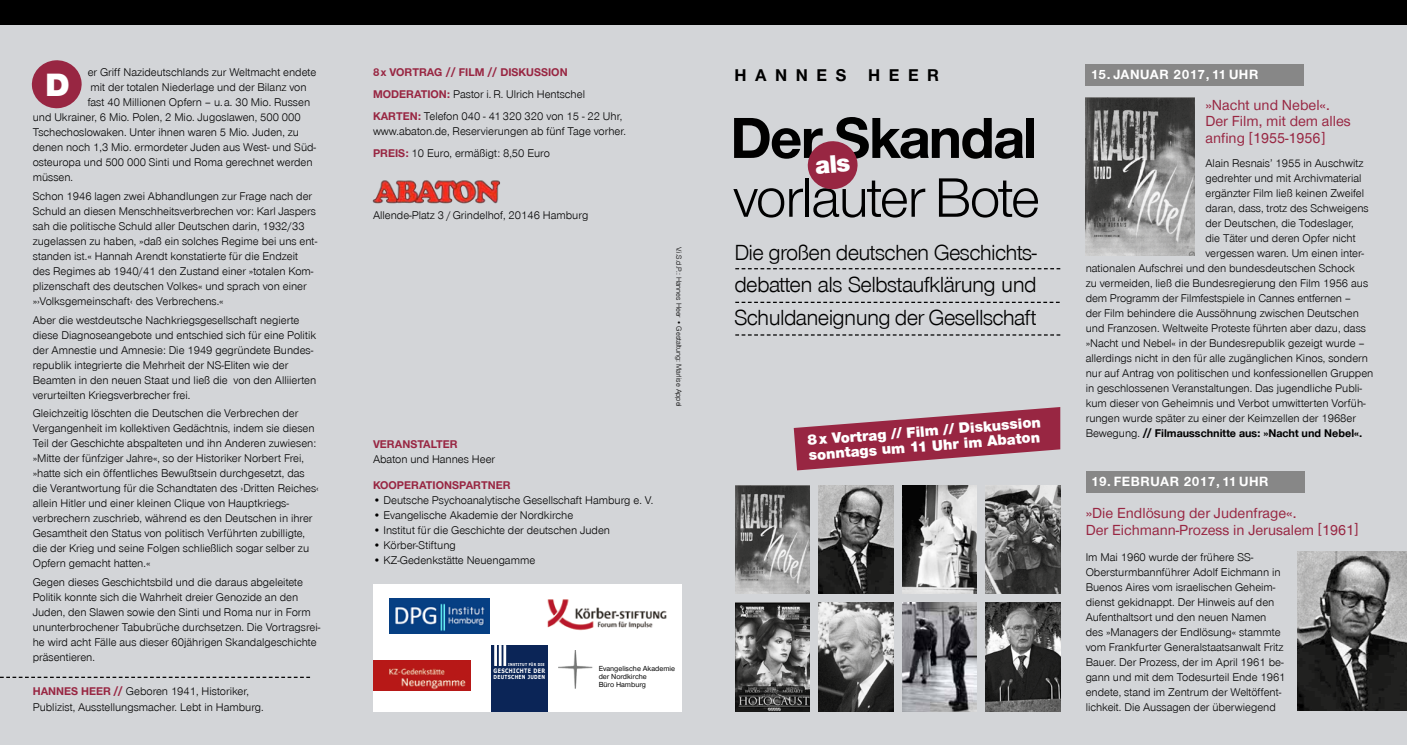
<style>
.page{position:relative;width:1407px;height:745px;background:#fff}
.page>*{position:absolute;margin:0;border:0;box-sizing:border-box;transform-origin:0 0}
.t1{font:700 59.88px "Nordelbica";color:#000}
.t2{font:57.5px "Nordelbica";letter-spacing:-.03em;color:#000}
.t3{font:900 31.25px "Helvetica Neue LT";color:#fff}
.t4{font:22.5px/32.5px "Nordelbica";letter-spacing:-.03em;color:#000;text-align:justify}
.t5{font:700 17.5px "Nordelbica";letter-spacing:.49em;color:#000}
.t6{font:500 15px/16.9px "Nordelbica";color:#982642}
.t7{font:900 14.5px/14.9px "Helvetica Neue LT";color:#fff}
.t8{font:700 13.75px "Nordelbica";letter-spacing:.025em;color:#fff}
.t9{font:11.5px/15px "Nordelbica";color:#000}
.t10{font:700 11.5px "Nordelbica";color:#000}
.t11{font:700 11.5px "Nordelbica";color:#982642}
.t12{font:7.5px "Nordelbica";color:#000}
.t13{font:500 7.5px/8.2px "Nordelbica";color:#000}
.t14{font:700 6.12px "Verdana";letter-spacing:.07em;color:#fff;scale:.79 1}
.t15{font:700 5.5px "Verdana";letter-spacing:.07em;color:#fff;scale:.79 1}
.t16{font:700 4px "Verdana";letter-spacing:.07em;color:#fff;scale:.79 1}
.s1{font-weight:700;color:#982642}
.s2{font-weight:700}
.s3{font-weight:400}
</style>
<div class="page">
<div style="left:0;top:0;width:1407px;height:744px;background:#d3d5d8"></div>
<div style="left:0;top:0;width:1407px;height:25px;background:#000"></div>
<img style="left:735px;top:485px;width:74px;height:108px">
<img style="left:735px;top:602px;width:74px;height:108px">
<img style="left:818px;top:485px;width:75px;height:108px">
<img style="left:818px;top:602px;width:75px;height:108px">
<img style="left:902px;top:485px;width:75px;height:108px">
<img style="left:902px;top:602px;width:75px;height:108px">
<img style="left:986px;top:485px;width:74px;height:108px">
<img style="left:986px;top:602px;width:74px;height:108px">
<svg style="left:794px;top:407px;width:266px;height:63px"></svg>
<svg style="left:735px;top:268px;width:325px;height:1px"></svg>
<svg style="left:0;top:676px;width:310px;height:1px"></svg>
<svg style="left:735px;top:301px;width:324px;height:2px"></svg>
<svg style="left:735px;top:334px;width:325px;height:1px"></svg>
<div style="left:373px;top:584px;width:308px;height:127px;background:#fff"></div>
<img style="left:373px;top:660px;width:97px;height:30px">
<img style="left:558px;top:650px;width:35px;height:38px">
<img style="left:390px;top:598px;width:100px;height:35px">
<img style="left:547px;top:599px;width:120px;height:32px">
<div style="left:1085px;top:471px;width:219px;height:21px;background:#878787"></div>
<div style="left:1085px;top:64px;width:219px;height:22px;background:#878787"></div>
<img style="left:1085px;top:97px;width:110px;height:159px">
<img style="left:1298px;top:551px;width:109px;height:159px">
<img style="left:372px;top:180px;width:128px;height:24px">
<div style="left:491px;top:645px;width:56px;height:66px;background:#0b2557"></div>
<hr style="left:494px;top:643px;width:3px;height:22px;background:#fff">
<hr style="left:499px;top:644px;width:2px;height:21px;background:#fff">
<hr style="left:503px;top:644px;width:3px;height:21px;background:#fff">
<svg style="left:31px;top:60px;width:51px;height:49px"></svg>
<svg style="left:807px;top:141px;width:51px;height:49px"></svg>
<p class="t9" style="left:88px;top:65px;width:230px">er Griff Nazideutschlands zur Weltmacht endete</p>
<p class="t9" style="left:91px;top:80px;width:218px">mit der totalen Niederlage und der Bilanz von</p>
<p class="t9" style="left:88px;top:95px;width:224px">fast 40 Millionen Opfern – u.a. 30 Mio. Russen</p>
<p class="t9" style="left:33px;top:110px;width:270px">und Ukrainer, 6 Mio. Polen, 2 Mio. Jugoslawen, 500 000</p>
<p class="t9" style="left:33px;top:125px;width:268px">Tschechoslowaken. Unter ihnen waren 5 Mio. Juden, zu</p>
<p class="t9" style="left:33px;top:140px;width:285px">denen noch 1,3 Mio. ermordeter Juden aus West- und Süd-</p>
<p class="t9" style="left:33px;top:155px;width:281px">osteuropa und 500 000 Sinti und Roma gerechnet werden</p>
<p class="t9" style="left:33px;top:170px;width:42px">müssen.</p>
<p class="t9" style="left:33px;top:188px;width:286px">Schon 1946 lagen zwei Abhandlungen zur Frage nach der Schuld an diesen Menschheitsverbrechen vor: Karl Jaspers sah die politische Schuld aller Deutschen darin, 1932/33 zugelassen zu haben, »daß ein solches Regime bei uns ent&shy;standen ist.« Hannah Arendt konstatierte für die Endzeit des Regimes ab 1940/41 den Zustand einer »totalen Kom&shy;plizenschaft des deutschen Volkes« und sprach von einer »›Volksgemeinschaft‹ des Verbrechens.«</p>
<p class="t9" style="left:33px;top:312px;width:285px">Aber die westdeutsche Nachkriegsgesellschaft negierte diese Diagnoseangebote und entschied sich für eine Politik der Amnestie und Amnesie: Die 1949 gegründete Bundes&shy;republik integrierte die Mehrheit der NS-Eliten wie der Beamten in den neuen Staat und ließ die von den Alliierten verurteilten Kriegsverbrecher frei.</p>
<p class="t9" style="left:33px;top:405px;width:288px">Gleichzeitig löschten die Deutschen die Verbrechen der Vergangenheit im kollektiven Gedächtnis, indem sie diesen Teil der Geschichte abspalteten und ihn Anderen zuwiesen: »Mitte der fünfziger Jahre«, so der Historiker Norbert Frei, »hatte sich ein öffentliches Bewußtsein durchgesetzt, das die Verantwortung für die Schandtaten des ›Dritten Reiches‹ allein Hitler und einer kleinen Clique von Hauptkriegs&shy;verbrechern zuschrieb, während es den Deutschen in ihrer Gesamtheit den Status von politisch Verführten zubilligte, die der Krieg und seine Folgen schließlich sogar selber zu Opfern gemacht hatten.«</p>
<p class="t9" style="left:33px;top:574px;width:289px">Gegen dieses Geschichtsbild und die daraus abgeleitete Politik konnte sich die Wahrheit dreier Genozide an den Juden, den Slawen sowie den Sinti und Roma nur in Form ununterbrochener Tabubrüche durchsetzen. Die Vortragsrei&shy;he wird acht Fälle aus dieser 60jährigen Skandalgeschichte präsentieren.</p>
<p class="t9" style="left:33px;top:683px;width:233px"><span class="s1">HANNES HEER //</span> Geboren 1941, Historiker,<br>Publizist, Ausstellungsmacher. Lebt in Hamburg.</p>
<h3 class="t3" style="left:45px;top:66px;width:26px">D</h3>
<p class="t9" style="left:373px;top:61px;width:251px;line-height:22.1px"><span class="s1">8 X VORTRAG // FILM // DISKUSSION<br>MODERATION:</span> Pastor i. R. Ulrich Hentschel<br><span class="s1">KARTEN:</span> Telefon 040 - 41 320 320 von 15 - 22 Uhr,</p>
<p class="t9" style="left:373px;top:120px;width:254px;line-height:22.1px">www.abaton.de, Reservierungen ab fünf Tage vorher.<br><span class="s1">PREIS:</span> 10 Euro, ermäßigt: 8,50 Euro</p>
<p class="t9" style="left:373px;top:207px;width:217px">Allende-Platz 3 / Grindelhof, 20146 Hamburg</p>
<p class="t11" style="left:373px;top:437px;width:86px">VERANSTALTER</p>
<p class="t9" style="left:373px;top:451px;width:124px">Abaton und Hannes Heer</p>
<p class="t11" style="left:373px;top:478px;width:139px">KOOPERATIONSPARTNER</p>
<p class="t9" style="left:373px;top:492px;width:282px"><span class="s2">•</span> Deutsche Psychoanalytische Gesellschaft Hamburg e. V.</p>
<p class="t9" style="left:373px;top:507px;width:202px"><span class="s2">•</span> Evangelische Akademie der Nordkirche</p>
<p class="t9" style="left:373px;top:522px;width:239px"><span class="s2">•</span> Institut für die Geschichte der deutschen Juden</p>
<p class="t9" style="left:373px;top:537px;width:84px"><span class="s2">•</span> Körber-Stiftung</p>
<p class="t9" style="left:373px;top:552px;width:164px"><span class="s2">•</span> KZ-Gedenkstätte Neuengamme</p>
<p class="t12" style="left:683px;top:246px;width:162px;rotate:90deg">V.i.S.d.P.: Hannes Heer • Gestaltung: Marlise Appel</p>
<p class="t16" style="left:508px;top:661px;width:47px">INSTITUT FÜR DIE</p>
<p class="t14" style="left:493px;top:665px;width:67px">GESCHICHTE DER</p>
<p class="t15" style="left:493px;top:672px;width:67px">DEUTSCHEN JUDEN</p>
<p class="t13" style="left:599px;top:663px;width:78px">Evangelische Akademie der Nordkirche<br>Büro Hamburg</p>
<h3 class="t5" style="left:734px;top:65px;width:206px">HANNES HEER</h3>
<h1 class="t1" style="left:730px;top:102px;width:309px">DER SKANDAL</h1>
<h2 class="t2" style="left:733px;top:165px;width:308px">vorlauter Bote</h2>
<h3 class="t4" style="left:734px;top:236px;width:304px">Die großen deutschen Geschichts&shy;debatten als Selbstaufklärung und Schuldaneignung der Gesellschaft</h3>
<p class="t7" style="left:807px;top:431px;width:236px;rotate:-4deg">8 x Vortrag // Film // Diskussion sonntags um 11 Uhr im Abaton</p>
<p class="t8" style="left:1091px;top:67px;width:169px">15. JANUAR 2017, 11 UHR</p>
<h3 class="t6" style="left:1205px;top:96px;width:147px">»Nacht und Nebel«.<br>Der Film, mit dem alles anfing [1955-1956]</h3>
<p class="t9" style="left:1205px;top:156px;width:160px">Alain Resnais’ 1955 in Auschwitz</p>
<p class="t9" style="left:1205px;top:171px;width:158px">gedrehter und mit Archivmaterial</p>
<p class="t9" style="left:1205px;top:186px;width:160px">ergänzter Film ließ keinen Zweifel</p>
<p class="t9" style="left:1205px;top:201px;width:165px">daran, dass, trotz des Schweigens</p>
<p class="t9" style="left:1205px;top:216px;width:150px">der Deutschen, die Todeslager,</p>
<p class="t9" style="left:1205px;top:231px;width:152px">die Täter und deren Opfer nicht</p>
<p class="t9" style="left:1205px;top:246px;width:160px">vergessen waren. Um einen inter-</p>
<p class="t9" style="left:1085px;top:261px;width:271px">nationalen Aufschrei und den bundesdeutschen Schock</p>
<p class="t9" style="left:1085px;top:276px;width:284px">zu vermeiden, ließ die Bundesregierung den Film 1956 aus</p>
<p class="t9" style="left:1085px;top:291px;width:267px">dem Programm der Filmfestspiele in Cannes entfernen –</p>
<p class="t9" style="left:1085px;top:306px;width:275px">der Film behindere die Aussöhnung zwischen Deutschen</p>
<p class="t9" style="left:1085px;top:321px;width:282px">und Franzosen. Weltweite Proteste führten aber dazu, dass</p>
<p class="t9" style="left:1085px;top:336px;width:281px">»Nacht und Nebel« in der Bundesrepublik gezeigt wurde –</p>
<p class="t9" style="left:1085px;top:351px;width:284px">allerdings nicht in den für alle zugänglichen Kinos, sondern</p>
<p class="t9" style="left:1085px;top:366px;width:289px">nur auf Antrag von politischen und konfessionellen Gruppen</p>
<p class="t9" style="left:1085px;top:381px;width:278px">in geschlossenen Veranstaltungen. Das jugendliche Publi-</p>
<p class="t9" style="left:1085px;top:396px;width:282px">kum dieser von Geheimnis und Verbot umwitterten Vorfüh-</p>
<p class="t9" style="left:1085px;top:411px;width:272px">rungen wurde später zu einer der Keimzellen der 1968er</p>
<p class="t10" style="left:1085px;top:426px;width:278px"><span class="s3">Bewegung.</span> // FILMAUSSCHNITTE AUS: »NACHT UND NEBEL«.</p>
<p class="t8" style="left:1091px;top:473px;width:179px">19. FEBRUAR 2017, 11 UHR</p>
<h3 class="t6" style="left:1085px;top:504px;width:274px">»Die Endlösung der Judenfrage«.<br>Der Eichmann-Prozess in Jerusalem [1961]</h3>
<p class="t9" style="left:1085px;top:549px;width:201px">Im Mai 1960 wurde der frühere SS-Obersturmbannführer Adolf Eichmann in Buenos Aires vom israelischen Geheim&shy;dienst gekidnappt. Der Hinweis auf den Aufenthaltsort und den neuen Namen des »Managers der Endlösung« stammte vom Frankfurter Generalstaatsanwalt Fritz Bauer. Der Prozess, der im April 1961 be&shy;gann und mit dem Todesurteil Ende 1961 endete, stand im Zentrum der Weltöffent&shy;lichkeit. Die Aussagen der überwiegend</p>
</div>
